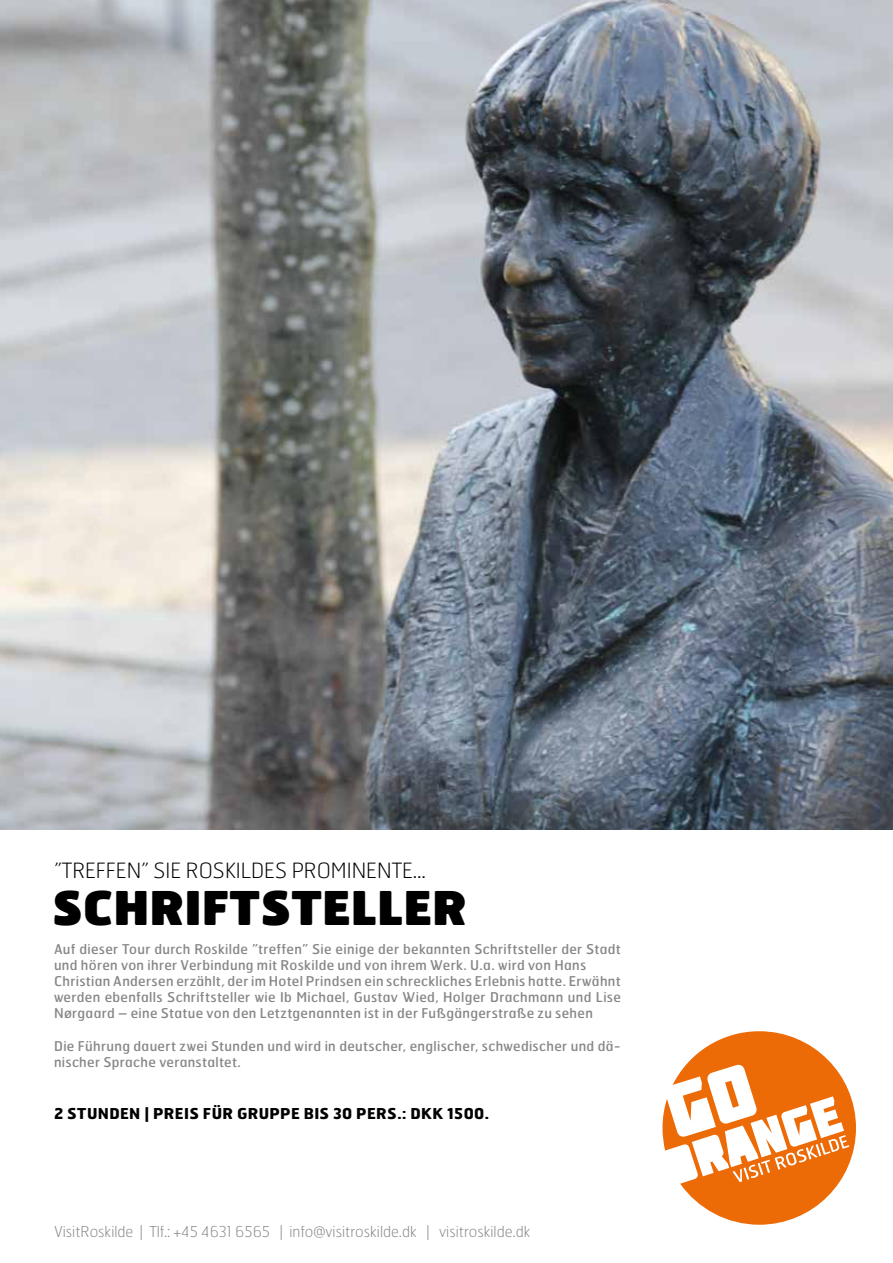
<style>
.page{position:relative;width:893px;height:1263px;background:#fff}
.page>*{position:absolute;margin:0;border:0;box-sizing:border-box;transform-origin:0 0}
.t1{font:900 46.5px "Hermes";color:#000}
.t2{font:100 21px "Hermes";color:#000}
.t3{font:100 15px "Hermes";color:#878787}
.t4{font:700 15px "Hermes";letter-spacing:.025em;color:#000}
.t5{font:13.5px/16.2px "Hermes";letter-spacing:.025em;color:#878787}
</style>
<div class="page">
<img style="left:0;top:0;width:893px;height:829px">
<svg style="left:662px;top:1031px;width:194px;height:194px"></svg>
<h2 class="t2" style="left:54px;top:858px;width:373px">”TREFFEN” SIE ROSKILDES PROMINENTE...</h2>
<h1 class="t1" style="left:52px;top:877px;width:417px">SCHRIFTSTELLER</h1>
<p class="t5" style="left:54px;top:940px;width:568px">Auf dieser Tour durch Roskilde ”treffen” Sie einige der bekannten Schriftsteller der Stadt und hören von ihrer Verbindung mit Roskilde und von ihrem Werk. U.a. wird von Hans Christian Andersen erzählt, der im Hotel Prindsen ein schreckliches Erlebnis hatte. Erwähnt werden ebenfalls Schriftsteller wie Ib Michael, Gustav Wied, Holger Drachmann und Lise Nørgaard – eine Statue von den Letztgenannten ist in der Fußgängerstraße zu sehen</p>
<p class="t5" style="left:54px;top:1037px;width:568px">Die Führung dauert zwei Stunden und wird in deutscher, englischer, schwedischer und dä&shy;nischer Sprache veranstaltet.</p>
<p class="t4" style="left:54px;top:1104px;width:436px">2 STUNDEN | PREIS FÜR GRUPPE BIS 30 PERS.: DKK 1500.</p>
<p class="t3" style="left:54px;top:1222px;width:478px">VisitRoskilde | Tlf.: +45 4631 6565 | info@visitroskilde.dk | visitroskilde.dk</p>
</div>
